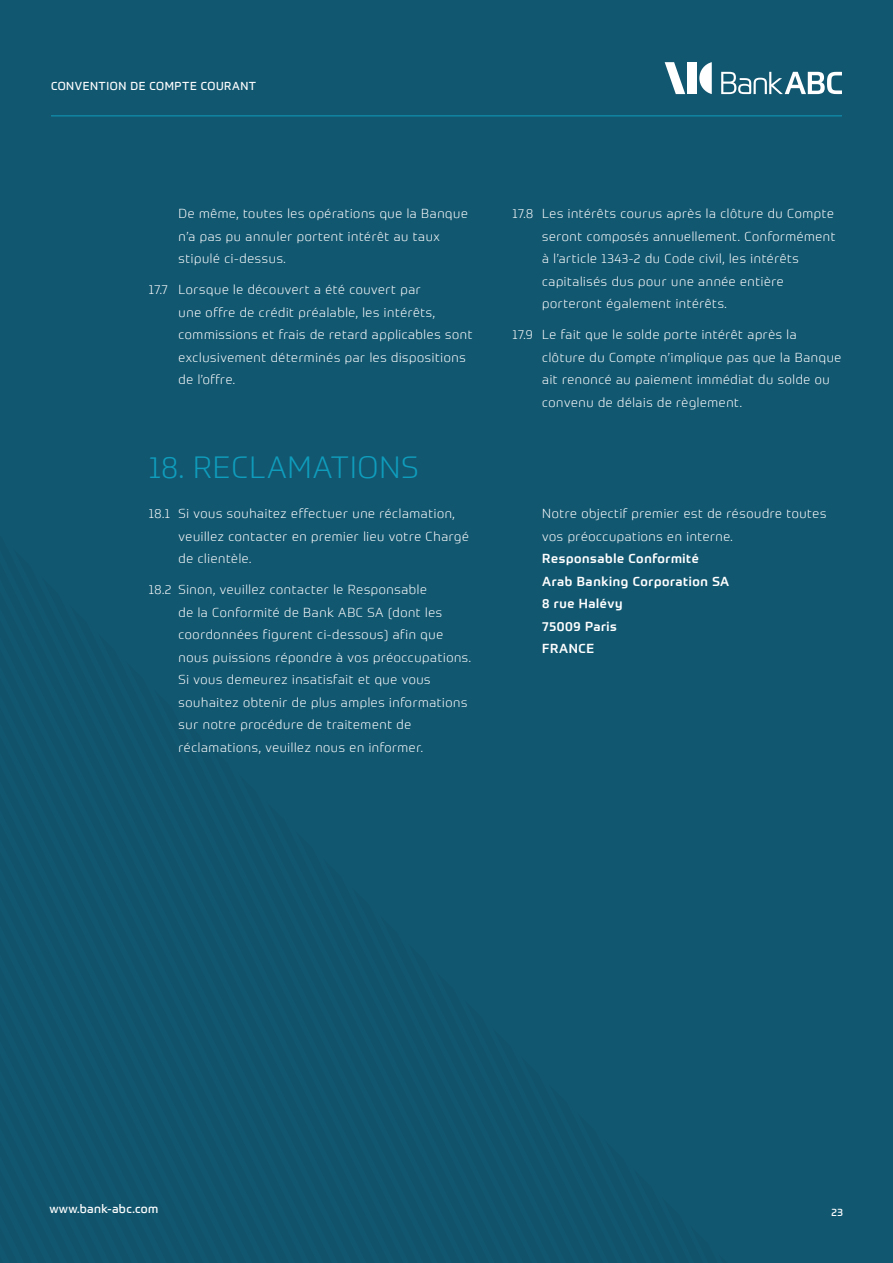
<style>
.page{position:relative;width:893px;height:1263px;background:#125770}
.page>*{position:absolute;margin:0;border:0;box-sizing:border-box;transform-origin:0 0}
.t1{font:300 30px "Prometo";letter-spacing:.03em;color:#0f9dbd}
.Body_Copy{font:300 12.75px/22.5px "Prometo";letter-spacing:.05em;color:#fff}
.Body_Copy-2{font:500 12.75px/22.5px "Prometo";letter-spacing:.05em;color:#fff}
.t2{font:12px "Prometo";letter-spacing:.03em;color:#fff}
.t3{font:11.25px "Prometo";letter-spacing:.05em;color:#fff}
.t4{font:10.5px "Prometo";color:#fff}
.s1{font-weight:300}
</style>
<div class="page">
<hr style="left:51px;top:115px;width:791px;height:1px;background:#0f9dbd">
<div style="left:688px;top:62px;width:9px;height:32px;background:#fff"></div>
<svg style="left:665px;top:62px;width:20px;height:32px"></svg>
<svg style="left:699px;top:62px;width:13px;height:32px"></svg>
<svg style="left:721px;top:72px;width:121px;height:22px"></svg>
<p class="t3" style="left:51px;top:79px;width:207px">CONVENTION DE COMPTE COURANT</p>
<p class="Body_Copy" style="left:179px;top:202px;width:291px">De même, toutes les opérations que la Banque n’a pas pu annuler portent intérêt au taux stipulé ci-dessus.</p>
<p class="Body_Copy" style="left:179px;top:278px;width:295px;text-indent:-30px">17.7 Lorsque le découvert a été couvert par<br>une offre de crédit préalable, les intérêts, commissions et frais de retard applicables sont exclusivement déterminés par les dispositions de l’offre.</p>
<p class="t1" style="left:149px;top:450px;width:271px">18. RECLAMATIONS</p>
<p class="Body_Copy" style="left:179px;top:502px;width:292px;text-indent:-30px">18.1 Si vous souhaitez effectuer une réclamation, veuillez contacter en premier lieu votre Chargé de clientèle.</p>
<p class="Body_Copy" style="left:179px;top:578px;width:294px;text-indent:-30px">18.2 Sinon, veuillez contacter le Responsable<br>de la Conformité de Bank ABC SA (dont les coordonnées figurent ci-dessous) afin que nous puissions répondre à vos préoccupations.<br>Si vous demeurez insatisfait et que vous souhaitez obtenir de plus amples informations sur notre procédure de traitement de réclamations, veuillez nous en informer.</p>
<p class="Body_Copy" style="left:542px;top:202px;width:295px;text-indent:-30px">17.8 Les intérêts courus après la clôture du Compte seront composés annuellement. Conformément à l’article 1343-2 du Code civil, les intérêts capitalisés dus pour une année entière porteront également intérêts.</p>
<p class="Body_Copy" style="left:542px;top:323px;width:301px;text-indent:-30px">17.9 Le fait que le solde porte intérêt après la clôture du Compte n’implique pas que la Banque ait renoncé au paiement immédiat du solde ou convenu de délais de règlement.</p>
<p class="Body_Copy-2" style="left:542px;top:502px;width:286px"><span class="s1">Notre objectif premier est de résoudre toutes vos préoccupations en interne.<br></span>Responsable Conformité<br>Arab Banking Corporation SA<br>8 rue Halévy<br>75009 Paris<br>FRANCE</p>
<p class="t2" style="left:49px;top:1201px;width:110px">www.bank-abc.com</p>
<p class="t4" style="left:831px;top:1206px;width:13px">23</p>
</div>
